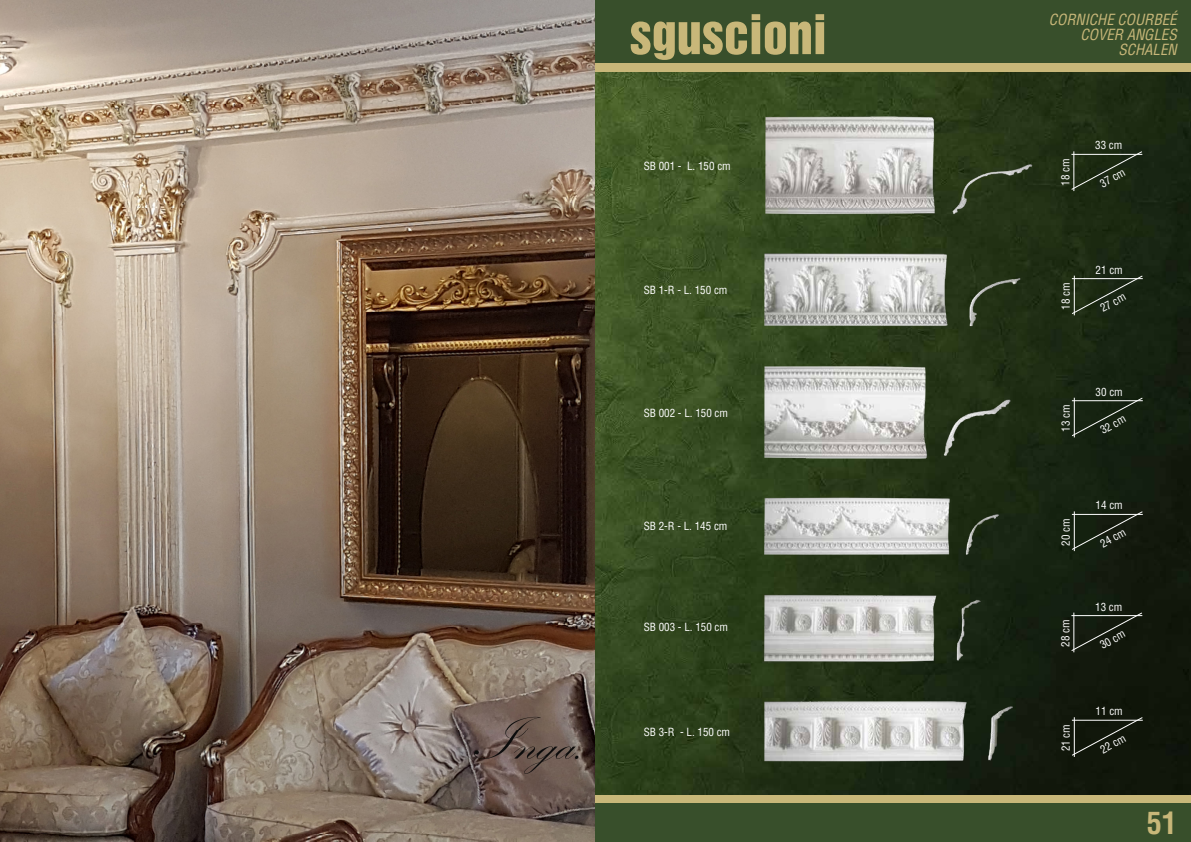
<style>
.page{position:relative;width:1191px;height:842px;background:#fff}
.page>*{position:absolute;margin:0;border:0;box-sizing:border-box;transform-origin:0 0}
.t1{font:50px "Helvetica Inserat LT Std";color:#c8b779}
.t2{font:700 condensed 30px "Helvetica LT Std";color:#c8b779}
.t3{font:italic condensed 15px/15px "Helvetica LT Std";color:#c8b779;text-align:right}
.t4{font:condensed 11px "Helvetica LT Std";color:#fff}
</style>
<div class="page">
<img style="left:0;top:0;width:595px;height:842px">
<img style="left:595px;top:72px;width:596px;height:724px">
<div style="left:595px;top:0;width:596px;height:67px;background:#384f2b"></div>
<div style="left:595px;top:63px;width:596px;height:9px;background:#c8b779"></div>
<div style="left:595px;top:796px;width:596px;height:8px;background:#c8b779"></div>
<div style="left:595px;top:803px;width:596px;height:39px;background:#384f2b"></div>
<img style="left:765px;top:116px;width:268px;height:100px">
<svg style="left:1070px;top:151px;width:72px;height:39px"></svg>
<hr style="left:1073px;top:151px;width:1px;height:40px;background:#fff">
<img style="left:764px;top:365px;width:255px;height:95px">
<svg style="left:1071px;top:397px;width:72px;height:40px"></svg>
<hr style="left:1074px;top:398px;width:1px;height:39px;background:#fff">
<img style="left:764px;top:252px;width:272px;height:77px">
<svg style="left:1071px;top:275px;width:72px;height:40px"></svg>
<hr style="left:1074px;top:276px;width:1px;height:39px;background:#fff">
<img style="left:764px;top:496px;width:272px;height:60px">
<svg style="left:1071px;top:511px;width:72px;height:39px"></svg>
<hr style="left:1074px;top:511px;width:1px;height:40px;background:#fff">
<img style="left:764px;top:699px;width:272px;height:66px">
<svg style="left:1071px;top:716px;width:72px;height:40px"></svg>
<hr style="left:1074px;top:717px;width:1px;height:40px;background:#fff">
<img style="left:764px;top:592px;width:239px;height:71px">
<svg style="left:1070px;top:612px;width:72px;height:40px"></svg>
<hr style="left:1073px;top:613px;width:1px;height:39px;background:#fff">
<p class="t1" style="left:629px;top:5px;width:199px">SGUSCIONI</p>
<p class="t3" style="left:1048px;top:12px;width:129px">CORNICHE COURBEÉ<br>COVER ANGLES</p>
<p class="t3" style="left:1118px;top:42px;width:60px">SCHALEN</p>
<p class="t4" style="left:1095px;top:138px;width:29px">33 cm</p>
<p class="t4" style="left:643px;top:159px;width:89px">SB 001 - L. 150 cm</p>
<p class="t4" style="left:1058px;top:186px;width:29px;rotate:-90deg">18 cm</p>
<p class="t4" style="left:1097px;top:178px;width:29px;rotate:-29deg">37 cm</p>
<p class="t4" style="left:1095px;top:263px;width:29px">21 cm</p>
<p class="t4" style="left:643px;top:284px;width:85px">SB 1-R - L. 150 cm</p>
<p class="t4" style="left:1059px;top:310px;width:29px;rotate:-90deg">18 cm</p>
<p class="t4" style="left:1097px;top:303px;width:29px;rotate:-29deg">27 cm</p>
<p class="t4" style="left:1095px;top:385px;width:29px">30 cm</p>
<p class="t4" style="left:643px;top:406px;width:86px">SB 002 - L. 150 cm</p>
<p class="t4" style="left:1059px;top:432px;width:29px;rotate:-90deg">13 cm</p>
<p class="t4" style="left:1097px;top:425px;width:29px;rotate:-29deg">32 cm</p>
<p class="t4" style="left:1095px;top:498px;width:29px">14 cm</p>
<p class="t4" style="left:643px;top:519px;width:85px">SB 2-R - L. 145 cm</p>
<p class="t4" style="left:1059px;top:546px;width:29px;rotate:-90deg">20 cm</p>
<p class="t4" style="left:1097px;top:538px;width:29px;rotate:-29deg">24 cm</p>
<p class="t4" style="left:1095px;top:600px;width:29px">13 cm</p>
<p class="t4" style="left:643px;top:620px;width:86px">SB 003 - L. 150 cm</p>
<p class="t4" style="left:1058px;top:647px;width:29px;rotate:-90deg">28 cm</p>
<p class="t4" style="left:1097px;top:640px;width:29px;rotate:-29deg">30 cm</p>
<p class="t4" style="left:1095px;top:704px;width:29px">11 cm</p>
<p class="t4" style="left:643px;top:725px;width:88px">SB 3-R - L. 150 cm</p>
<p class="t4" style="left:1059px;top:751px;width:29px;rotate:-90deg">21 cm</p>
<p class="t4" style="left:1097px;top:744px;width:29px;rotate:-29deg">22 cm</p>
<p class="t2" style="left:1146px;top:805px;width:31px">51</p>
</div>
